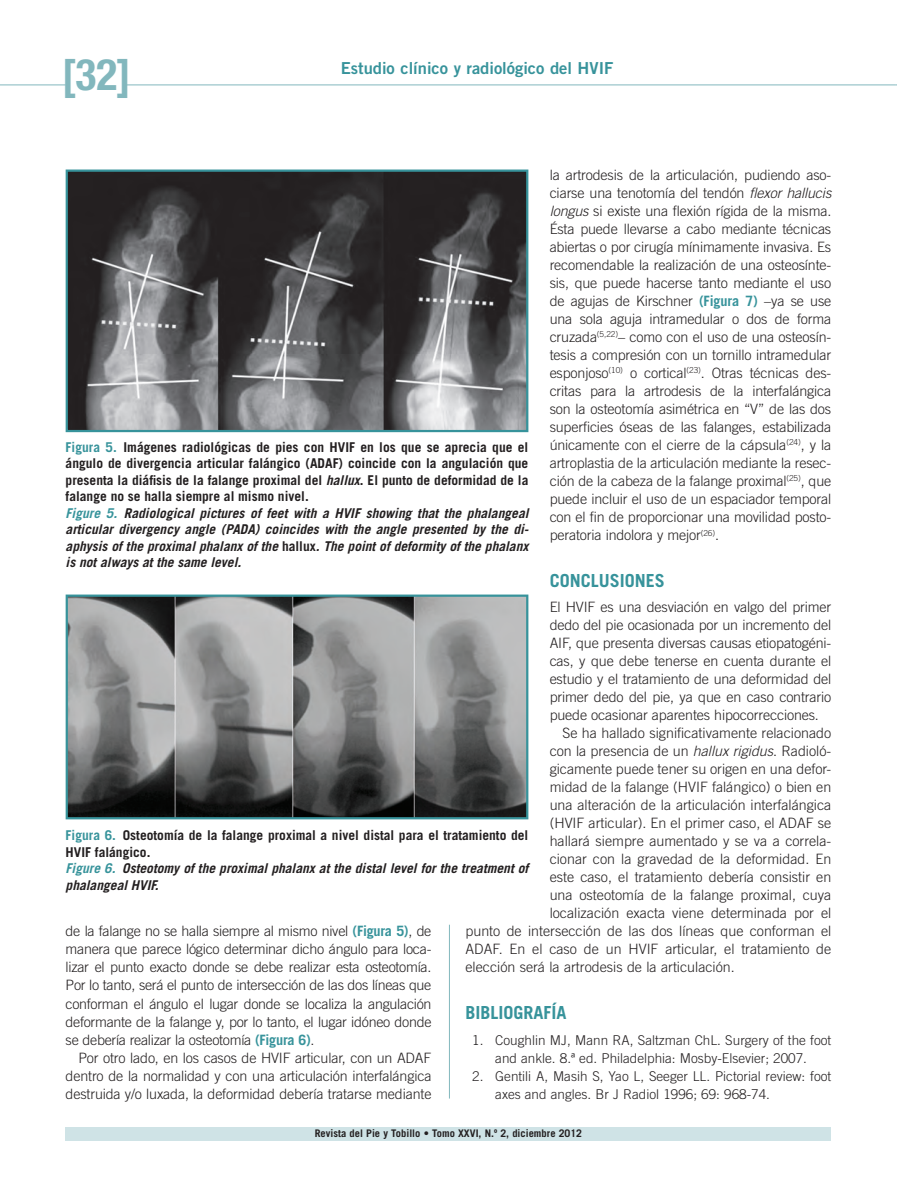
<style>
.page{position:relative;width:897px;height:1193px;background:#fff}
.page>*{position:absolute;margin:0;border:0;box-sizing:border-box;transform-origin:0 0}
.t1{font:700 condensed 43.5px "Helvetica Neue LT Std";color:#82b7bd}
.t2{font:700 18px "Trade Gothic LT Std";color:#37939b}
.t3{font:16.5px "Trade Gothic LT Std Bd 2";color:#37939b}
.t4{font:300 14.25px/18px "Trade Gothic LT Std";letter-spacing:-.01em;color:#231f20;text-align:justify}
.t5{font:700 13.5px/16.5px "Trade Gothic LT Std";color:#231f20}
.t6{font:300 13.5px/18px "Trade Gothic LT Std";color:#231f20;text-align:center}
.t7{font:italic 700 13.5px/16.5px "Trade Gothic LT Std";color:#231f20}
.t8{font:700 10.5px "Trade Gothic LT Std";color:#231f20}
.s1{font-style:italic}
.s2{font-weight:700;color:#37939b}
.s3{color:#37939b}
.s4{font-style:italic;color:#37939b}
.s5{font-style:normal;color:#37939b}
.s6{font-style:normal}
</style>
<div class="page">
<hr style="left:0;top:84px;width:66px;height:1px;background:#82b7bd">
<hr style="left:125px;top:84px;width:770px;height:1px;background:#82b7bd">
<div style="left:66px;top:1127px;width:765px;height:13px;background:#cfe3e6"></div>
<hr style="left:449px;top:924px;width:1px;height:174px;background:#82b7bd">
<img style="left:69px;top:172px;width:456px;height:257px">
<div style="left:66px;top:169px;width:462px;height:263px;border:2px solid #37939b"></div>
<img style="left:69px;top:597px;width:456px;height:219px">
<div style="left:66px;top:594px;width:462px;height:225px;border:2px solid #37939b"></div>
<p class="t1" style="left:62px;top:49px;width:71px">[32]</p>
<p class="t3" style="left:341px;top:57px;width:274px">Estudio clínico y radiológico del HVIF</p>
<p class="t4" style="left:549px;top:166px;width:283px">la artrodesis de la articulación, pudiendo aso&shy;ciarse una tenotomía del tendón <span class="s1">flexor hallucis longus</span> si existe una flexión rígida de la misma.<br>Ésta puede llevarse a cabo mediante técnicas abiertas o por cirugía mínimamente invasiva. Es recomendable la realización de una osteosínte&shy;sis, que puede hacerse tanto mediante el uso de agujas de Kirschner <span class="s2">(Figura 7)</span> –ya se use una sola aguja intramedular o dos de forma cruzada<sup>(5,22)</sup>– como con el uso de una osteosín&shy;tesis a compresión con un tornillo intramedular esponjoso<sup>(10)</sup> o cortical<sup>(23)</sup>. Otras técnicas des&shy;critas para la artrodesis de la interfalángica son la osteotomía asimétrica en “V” de las dos superficies óseas de las falanges, estabilizada únicamente con el cierre de la cápsula<sup>(24)</sup>, y la artroplastia de la articulación mediante la resec&shy;ción de la cabeza de la falange proximal<sup>(25)</sup>, que puede incluir el uso de un espaciador temporal con el fin de proporcionar una movilidad posto&shy;peratoria indolora y mejor<sup>(26)</sup>.</p>
<p class="t2" style="left:549px;top:569px;width:117px">CONCLUSIONES</p>
<p class="t4" style="left:549px;top:598px;width:283px">El HVIF es una desviación en valgo del primer</p>
<p class="t4" style="left:549px;top:616px;width:283px">dedo del pie ocasionada por un incremento del</p>
<p class="t4" style="left:549px;top:634px;width:283px">AIF, que presenta diversas causas etiopatogéni-</p>
<p class="t4" style="left:549px;top:652px;width:283px">cas, y que debe tenerse en cuenta durante el</p>
<p class="t4" style="left:549px;top:670px;width:283px">estudio y el tratamiento de una deformidad del</p>
<p class="t4" style="left:549px;top:688px;width:283px">primer dedo del pie, ya que en caso contrario</p>
<p class="t4" style="left:549px;top:706px;width:271px">puede ocasionar aparentes hipocorrecciones.</p>
<p class="t4" style="left:562px;top:724px;width:270px">Se ha hallado significativamente relacionado</p>
<p class="t4" style="left:549px;top:742px;width:283px">con la presencia de un <span class="s1">hallux rigidus</span>. Radioló-</p>
<p class="t4" style="left:549px;top:760px;width:283px">gicamente puede tener su origen en una defor-</p>
<p class="t4" style="left:549px;top:778px;width:283px">midad de la falange (HVIF falángico) o bien en</p>
<p class="t4" style="left:549px;top:796px;width:283px">una alteración de la articulación interfalángica</p>
<p class="t4" style="left:549px;top:814px;width:283px">(HVIF articular). En el primer caso, el ADAF se</p>
<p class="t4" style="left:549px;top:832px;width:283px">hallará siempre aumentado y se va a correla-</p>
<p class="t4" style="left:549px;top:850px;width:283px">cionar con la gravedad de la deformidad. En</p>
<p class="t4" style="left:549px;top:868px;width:283px">este caso, el tratamiento debería consistir en</p>
<p class="t4" style="left:549px;top:886px;width:283px">una osteotomía de la falange proximal, cuya</p>
<p class="t4" style="left:549px;top:904px;width:283px">localización exacta viene determinada por el</p>
<p class="t4" style="left:465px;top:922px;width:367px">punto de intersección de las dos líneas que conforman el</p>
<p class="t4" style="left:465px;top:940px;width:367px">ADAF. En el caso de un HVIF articular, el tratamiento de</p>
<p class="t4" style="left:465px;top:958px;width:271px">elección será la artrodesis de la articulación.</p>
<p class="t2" style="left:465px;top:1001px;width:103px">BIBLIOGRAFÍA</p>
<p class="t6" style="left:472px;top:1030px;width:360px">1. Coughlin MJ, Mann RA, Saltzman ChL. Surgery of the foot and ankle. 8.ª ed. Philadelphia: Mosby-Elsevier; 2007.</p>
<p class="t6" style="left:495px;top:1066px;width:337px;text-align:left;text-indent:-23px">2. Gentili A, Masih S, Yao L, Seeger LL. Pictorial review: foot axes and angles. Br J Radiol 1996; 69: 968-74.</p>
<p class="t5" style="left:66px;top:438px;width:466px"><span class="s3">Figura 5.</span> Imágenes radiológicas de pies con HVIF en los que se aprecia que el ángulo de divergencia articular falángico (ADAF) coincide con la angulación que presenta la diáfisis de la falange proximal del <span class="s1">hallux</span>. El punto de deformidad de la falange no se halla siempre al mismo nivel.<br><span class="s4">Figure 5.</span> <span class="s1">Radiological pictures of feet with a HVIF showing that the phalangeal articular divergency angle (PADA) coincides with the angle presented by the di&shy;aphysis of the proximal phalanx of the</span> hallux<span class="s1">. The point of deformity of the phalanx is not always at the same level.</span></p>
<p class="t7" style="left:66px;top:827px;width:464px"><span class="s5">Figura 6.</span> <span class="s6">Osteotomía de la falange proximal a nivel distal para el tratamiento del HVIF falángico.<br></span><span class="s3">Figure 6.</span> Osteotomy of the proximal phalanx at the distal level for the treatment of phalangeal HVIF.</p>
<p class="t4" style="left:66px;top:922px;width:367px">de la falange no se halla siempre al mismo nivel <span class="s2">(Figura 5)</span>, de</p>
<p class="t4" style="left:66px;top:940px;width:367px">manera que parece lógico determinar dicho ángulo para loca-</p>
<p class="t4" style="left:66px;top:958px;width:367px">lizar el punto exacto donde se debe realizar esta osteotomía.</p>
<p class="t4" style="left:66px;top:976px;width:367px">Por lo tanto, será el punto de intersección de las dos líneas que</p>
<p class="t4" style="left:66px;top:994px;width:367px">conforman el ángulo el lugar donde se localiza la angulación</p>
<p class="t4" style="left:66px;top:1012px;width:367px">deformante de la falange y, por lo tanto, el lugar idóneo donde</p>
<p class="t4" style="left:66px;top:1030px;width:250px">se debería realizar la osteotomía <span class="s2">(Figura 6)</span>.</p>
<p class="t4" style="left:78px;top:1048px;width:354px">Por otro lado, en los casos de HVIF articular, con un ADAF</p>
<p class="t4" style="left:66px;top:1066px;width:367px">dentro de la normalidad y con una articulación interfalángica</p>
<p class="t4" style="left:66px;top:1084px;width:367px">destruida y/o luxada, la deformidad debería tratarse mediante</p>
<p class="t8" style="left:315px;top:1126px;width:269px">Revista del Pie y Tobillo • Tomo XXVI, N.º 2, diciembre 2012</p>
</div>
